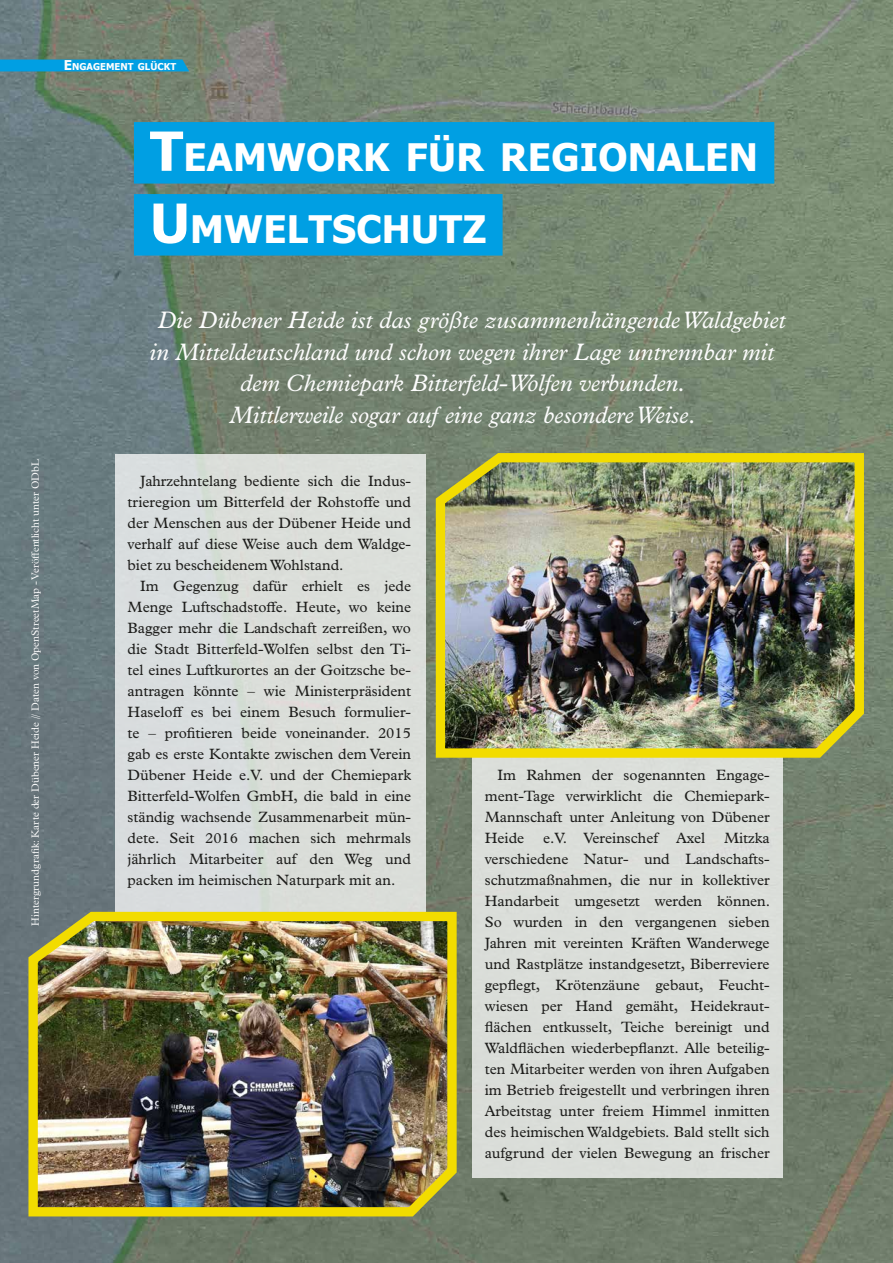
<style>
.page{position:relative;width:893px;height:1263px;background:#fff}
.page>*{position:absolute;margin:0;border:0;box-sizing:border-box;transform-origin:0 0}
.t1{font:700 37.8px/72px "Tahoma";letter-spacing:.005em;color:#fff}
.t2{font:italic 24px/31.5px "Plantin MT Pro";color:#fdfdfd;text-align:center}
.t3{font:15px/21px "Plantin MT Pro";color:#1d1d1b;text-align:justify}
.t4{font:300 10.5px "Plantin MT Pro";color:#fff}
.t5{font:700 9.45px "Tahoma";letter-spacing:.005em;color:#fdfdfd}
.s1{font-size:13.5px}
.s2{font-size:54px}
</style>
<div class="page">
<img style="left:0;top:0;width:893px;height:1263px">
<div style="left:115px;top:454px;width:310px;height:478px;background:#dadeda"></div>
<div style="left:472px;top:633px;width:310px;height:545px;background:#daded9"></div>
<div style="left:134px;top:122px;width:640px;height:62px;background:#009fe3"></div>
<div style="left:134px;top:194px;width:369px;height:62px;background:#009fe3"></div>
<img style="left:427px;top:448px;width:442px;height:314px">
<img style="left:20px;top:907px;width:441px;height:314px">
<div style="left:0;top:60px;width:189px;height:11px;background:#009fe3"></div>
<p class="t5" style="left:64px;top:60px;width:114px"><span class="s1">E</span>NGAGEMENT GLÜCKT</p>
<h1 class="t1" style="left:150px;top:123px;width:580px"><span class="s2">T</span>EAMWORK FÜR REGIONALEN<br><span class="s2">U</span> MWELTSCHUTZ</h1>
<p class="t4" style="left:29px;top:926px;width:468px;rotate:-90deg">Hintergrundgrafik: Karte der Dübener Heide // Daten von OpenStreetMap - Veröffentlicht unter ODbL</p>
<h2 class="t2" style="left:150px;top:304px;width:637px">Die Dübener Heide ist das größte zusammenhängende Waldgebiet in Mitteldeutschland und schon wegen ihrer Lage untrennbar mit dem Chemiepark Bitterfeld-Wolfen verbunden.<br>Mittlerweile sogar auf eine ganz besondere Weise.</h2>
<p class="t3" style="left:128px;top:470px;width:285px;text-indent:13px">Jahrzehntelang bediente sich die Indus&shy;trieregion um Bitterfeld der Rohstoffe und der Menschen aus der Dübener Heide und verhalf auf diese Weise auch dem Waldge&shy;biet zu bescheidenem Wohlstand.</p>
<p class="t3" style="left:128px;top:575px;width:285px;text-indent:13px">Im Gegenzug dafür erhielt es jede Menge Luftschadstoffe. Heute, wo keine Bagger mehr die Landschaft zerreißen, wo die Stadt Bitterfeld-Wolfen selbst den Ti&shy;tel eines Luftkurortes an der Goitzsche be&shy;antragen könnte – wie Ministerpräsident Haseloff es bei einem Besuch formulier&shy;te – profitieren beide voneinander. 2015 gab es erste Kontakte zwischen dem Verein Dübener Heide e.V. und der Chemiepark Bitterfeld-Wolfen GmbH, die bald in eine ständig wachsende Zusammenarbeit mün&shy;dete. Seit 2016 machen sich mehrmals jährlich Mitarbeiter auf den Weg und packen im heimischen Naturpark mit an.</p>
<p class="t3" style="left:485px;top:764px;width:287px;text-indent:13px">Im Rahmen der sogenannten Engage&shy;ment-Tage verwirklicht die Chemiepark-Mannschaft unter Anleitung von Dübener Heide e.V. Vereinschef Axel Mitzka verschiedene Natur- und Landschafts&shy;schutzmaßnahmen, die nur in kollektiver Handarbeit umgesetzt werden können.<br>So wurden in den vergangenen sieben Jahren mit vereinten Kräften Wanderwege und Rastplätze instandgesetzt, Biberreviere gepflegt, Krötenzäune gebaut, Feucht&shy;wiesen per Hand gemäht, Heidekraut&shy;flächen entkusselt, Teiche bereinigt und Waldflächen wiederbepflanzt. Alle beteilig&shy;ten Mitarbeiter werden von ihren Aufgaben im Betrieb freigestellt und verbringen ihren Arbeitstag unter freiem Himmel inmitten des heimischen Waldgebiets. Bald stellt sich aufgrund der vielen Bewegung an frischer</p>
</div>
